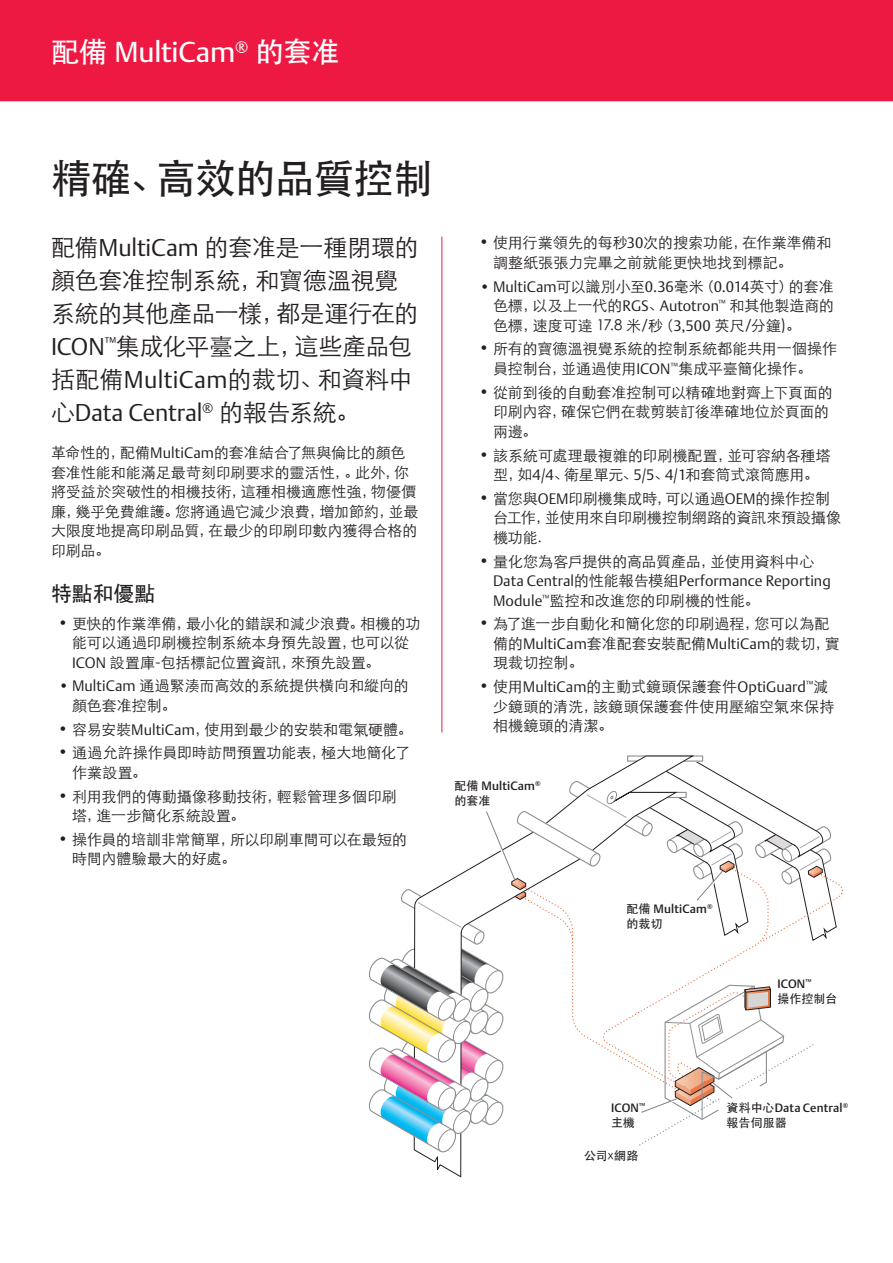
<style>
.page{position:relative;width:893px;height:1263px;background:#fff}
.page>*{position:absolute;margin:0;border:0;box-sizing:border-box;transform-origin:0 0}
.Heading_1{font:40.5px "ST Heiti";letter-spacing:-.025em;color:#231f20}
.t1{font:28.5px "DTL Argo T";letter-spacing:-.005em;color:#fff}
.Introduction{font:24px/33px "ST Xihei";letter-spacing:-.015em;color:#231f20}
.Heading_3{font:21px "ST Heiti";letter-spacing:-.005em;color:#231f20}
.Copy{font:15px/19.5px "ST Xihei";letter-spacing:-.005em;color:#231f20}
.Heading_4{font:500 12px/15px "DTL Argo T";letter-spacing:.015em;color:#231f20}
.Heading_4-2{font:12px/15px "ST Heiti";color:#231f20}
.s1{font-family:"ST Heiti"}
.s2{font-family:"DTL Argo T";font-weight:300}
.s3{font-family:"ST Heiti";font-weight:400}
.s4{font-family:"DTL Argo T";font-weight:500}
</style>
<div class="page">
<div style="left:0;top:0;width:893px;height:101px;background:#ed1943"></div>
<svg style="left:369px;top:755px;width:474px;height:398px"></svg>
<hr style="left:441px;top:237px;width:1px;height:495px;background:#ed1943">
<p class="t1" style="left:51px;top:35px;width:290px"><span class="s1">配備</span> MultiCam<sup>®</sup> <span class="s1">的套准</span></p>
<p class="Heading_1" style="left:51px;top:158px;width:384px">精確、高效的品質控制</p>
<p class="Introduction" style="left:51px;top:230px;width:369px">配備<span class="s2">MultiCam</span> 的套准是一種閉環的顏色套准控制系統，和寶德溫視覺系統的其他產品一樣，都是運行在的<br><span class="s2">ICON</span><sup>™</sup>集成化平臺之上，這些產品包括配備<span class="s2">MultiCam</span>的裁切、和資料中心<span class="s2">Data Central</span><sup>®</sup> 的報告系統。</p>
<p class="Copy" style="left:51px;top:443px;width:369px">革命性的，配備<span class="s2">MultiCam</span>的套准結合了無與倫比的顏色套准性能和能滿足最苛刻印刷要求的靈活性，。此外，你將受益於突破性的相機技術，這種相機適應性強，物優價廉，幾乎免費維護。您將通過它減少浪費，增加節約，並最大限度地提高印刷品質，在最少的印刷印數內獲得合格的印刷品。</p>
<p class="Heading_3" style="left:51px;top:583px;width:106px">特點和優點</p>
<p class="Copy" style="left:72px;top:613px;width:350px;text-indent:-14px">• 更快的作業準備，最小化的錯誤和減少浪費。相機的功能可以通過印刷機控制系統本身預先設置，也可以從<br><span class="s2">ICON</span> 設置庫-包括標記位置資訊，來預先設置。</p>
<p class="Copy" style="left:72px;top:676px;width:338px;text-indent:-14px"><span class="s2">• MultiCam</span> 通過緊湊而高效的系統提供橫向和縱向的顏色套准控制。</p>
<p class="Copy" style="left:59px;top:719px;width:356px">• 容易安裝<span class="s2">MultiCam</span>，使用到最少的安裝和電氣硬體。</p>
<p class="Copy" style="left:72px;top:743px;width:340px;text-indent:-14px">• 通過允許操作員即時訪問預置功能表，極大地簡化了作業設置。</p>
<p class="Copy" style="left:72px;top:786px;width:326px;text-indent:-14px">• 利用我們的傳動攝像移動技術，輕鬆管理多個印刷塔，進一步簡化系統設置。</p>
<p class="Copy" style="left:72px;top:830px;width:337px;text-indent:-14px">• 操作員的培訓非常簡單，所以印刷車間可以在最短的時間內體驗最大的好處。</p>
<p class="Copy" style="left:493px;top:233px;width:340px;text-indent:-13px">• 使用行業領先的每秒<span class="s2">30</span>次的搜索功能，在作業準備和調整紙張張力完畢之前就能更快地找到標記。</p>
<p class="Copy" style="left:493px;top:277px;width:343px;text-align:justify;text-indent:-14px"><span class="s2">• MultiCam</span>可以識別小至<span class="s2">0.36</span>毫米（<span class="s2">0.014</span>英寸）的套准色標，以及上一代的<span class="s2">RGS</span>、<span class="s2">Autotron</span><sup>™</sup> 和其他製造商的色標，速度可達 17.8 米/秒（<span class="s2">3,500</span> 英尺/分鐘)。</p>
<p class="Copy" style="left:493px;top:339px;width:346px;text-indent:-14px">• 所有的寶德溫視覺系統的控制系統都能共用一個操作員控制台，並通過使用<span class="s2">ICON</span><sup>™</sup>集成平臺簡化操作。</p>
<p class="Copy" style="left:493px;top:383px;width:341px;text-indent:-14px">• 從前到後的自動套准控制可以精確地對齊上下頁面的印刷內容，確保它們在裁剪裝訂後準確地位於頁面的兩邊。</p>
<p class="Copy" style="left:479px;top:445px;width:353px;text-align:center">• 該系統可處理最複雜的印刷機配置，並可容納各種塔型，如<span class="s2">4/4</span>、衛星單元、<span class="s2">5/5</span>、<span class="s2">4/1</span>和套筒式滾筒應用。</p>
<p class="Copy" style="left:493px;top:489px;width:350px;text-indent:-14px">• 當您與<span class="s2">OEM</span>印刷機集成時，可以通過<span class="s2">OEM</span>的操作控制台工作，並使用來自印刷機控制網路的資訊來預設攝像機功能.</p>
<p class="Copy" style="left:493px;top:551px;width:339px;text-indent:-14px">• 量化您為客戶提供的高品質產品，並使用資料中心<br><span class="s2">Data Central</span>的性能報告模組<span class="s2">Performance Reporting<br>Module</span><sup>™</sup>監控和改進您的印刷機的性能。</p>
<p class="Copy" style="left:493px;top:614px;width:348px;text-indent:-14px">• 為了進一步自動化和簡化您的印刷過程，您可以為配備的<span class="s2">MultiCam</span>套准配套安裝配備<span class="s2">MultiCam</span>的裁切，實現裁切控制。</p>
<p class="Copy" style="left:493px;top:677px;width:343px;text-indent:-14px">• 使用<span class="s2">MultiCam</span>的主動式鏡頭保護套件<span class="s2">OptiGuard</span><sup>™</sup>減少鏡頭的清洗，該鏡頭保護套件使用壓縮空氣來保持相機鏡頭的清潔。</p>
<p class="Heading_4" style="left:454px;top:778px;width:88px"><span class="s3">配備</span> MultiCam<sup>®</sup></p>
<p class="Heading_4-2" style="left:454px;top:793px;width:38px">的套准</p>
<p class="Heading_4" style="left:626px;top:901px;width:88px"><span class="s3">配備</span> MultiCam<sup>®</sup><span class="s3">的裁切</span></p>
<p class="Heading_4-2" style="left:777px;top:976px;width:61px"><span class="s4">ICON</span><sup>™<br></sup>操作控制台</p>
<p class="Heading_4" style="left:611px;top:1100px;width:36px">ICON<sup>™</sup><span class="s3">主機</span></p>
<p class="Heading_4" style="left:727px;top:1100px;width:123px"><span class="s3">資料中心</span>Data Central<sup>®</sup><span class="s3">報告伺服器</span></p>
<p class="Heading_4-2" style="left:584px;top:1148px;width:56px">公司x網路</p>
</div>
